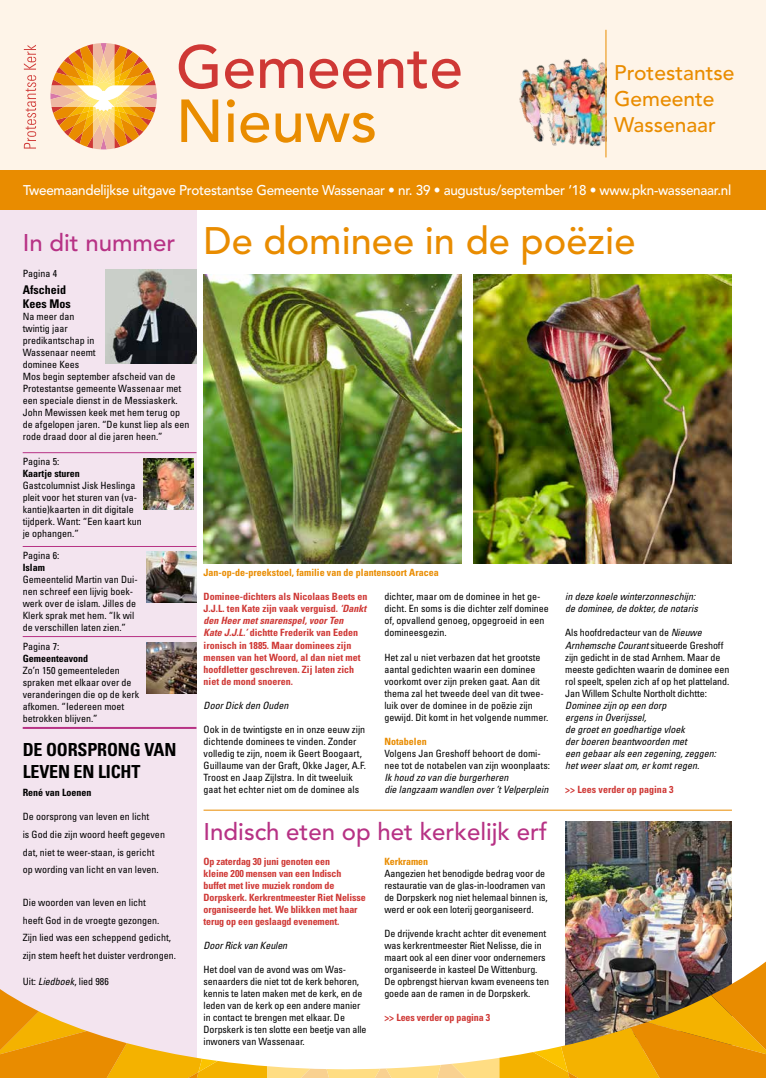
<style>
.page{position:relative;width:766px;height:1078px;background:#fff}
.page>*{position:absolute;margin:0;border:0;box-sizing:border-box;transform-origin:0 0}
.t1{font:500 60px "Avenir LT Std";color:#cf3835}
.t2{font:500 60px "Avenir LT Std";color:#e98c00}
.t3{font:500 38px "Avenir LT Std";color:#e98c00}
.t4{font:500 24px "Avenir LT Std";color:#b73285}
.t5{font:500 21px/26px "Avenir LT Std";color:#e98c00}
.t6{font:700 condensed 18px/21.6px "Univers LT Std";letter-spacing:-.01em;color:#000}
.t7{font:500 14px "Avenir LT Std";letter-spacing:-.02em;color:#fff;scale:.96 1}
.t8{font:700 condensed 12px/14px "Univers LT Std";color:#000}
.t9{font:condensed 10px/12px "Univers LT Std";color:#000}
.t10{font:700 condensed 10px/12px "Univers LT Std";color:#cf3835}
.t11{font:italic condensed 10px/12px "Univers LT Std";color:#000}
.t12{font:700 condensed 10px "Univers LT Std";color:#e98c00}
.t13{font:700 condensed 10px "Univers LT Std";color:#000}
.s1{font-style:italic}
</style>
<div class="page">
<img style="left:565px;top:821px;width:166px;height:140px">
<div style="left:0;top:210px;width:196px;height:867px;background:#f3e4ef"></div>
<svg style="left:0;top:961px;width:765px;height:116px"></svg>
<div style="left:0;top:0;width:765px;height:196px;background:#fef4e8"></div>
<div style="left:0;top:170px;width:765px;height:40px;background:#e98c00"></div>
<svg style="left:24px;top:45px;width:12px;height:103px"></svg>
<svg style="left:50px;top:43px;width:107px;height:106px"></svg>
<img style="left:519px;top:58px;width:86px;height:89px">
<hr style="left:605px;top:30px;width:1px;height:127px;background:#e98c00">
<hr style="left:23px;top:726px;width:173px;height:2px;background:#b73285">
<hr style="left:23px;top:636px;width:173px;height:1px;background:#b73285">
<hr style="left:23px;top:546px;width:173px;height:1px;background:#b73285">
<hr style="left:23px;top:452px;width:173px;height:1px;background:#b73285">
<img style="left:144px;top:458px;width:49px;height:51px">
<img style="left:147px;top:551px;width:49px;height:51px">
<hr style="left:203px;top:809px;width:528px;height:1px;background:#e98c00">
<img style="left:147px;top:642px;width:49px;height:51px">
<img style="left:203px;top:274px;width:258px;height:289px">
<img style="left:473px;top:274px;width:258px;height:289px">
<img style="left:105px;top:269px;width:91px;height:94px">
<h1 class="t1" style="left:176px;top:32px;width:288px">Gemeente</h1>
<h1 class="t2" style="left:176px;top:86px;width:203px">Nieuws</h1>
<h3 class="t5" style="left:614px;top:60px;width:122px">Protestantse<br>Gemeente<br>Wassenaar</h3>
<h3 class="t7" style="left:23px;top:182px;width:738px">Tweemaandelijkse uitgave Protestantse Gemeente Wassenaar • nr. 39 • augustus/september ’18 • www.pkn-wassenaar.nl</h3>
<h3 class="t4" style="left:23px;top:228px;width:154px">In dit nummer</h3>
<p class="t9" style="left:23px;top:267px;width:36px">Pagina 4</p>
<p class="t8" style="left:23px;top:282px;width:49px">Afscheid<br>Kees Mos</p>
<p class="t9" style="left:23px;top:310px;width:168px">Na meer dan<br>twintig jaar<br>predikantschap in<br>Wassenaar neemt<br>dominee Kees<br>Mos begin september afscheid van de<br>Protestantse gemeente Wassenaar met een speciale dienst in de Messiaskerk.<br>John Mewissen keek met hem terug op de afgelopen jaren. “De kunst liep als een rode draad door al die jaren heen.”</p>
<p class="t9" style="left:23px;top:455px;width:38px">Pagina 5:</p>
<p class="t13" style="left:23px;top:467px;width:59px">Kaartje sturen</p>
<p class="t9" style="left:23px;top:479px;width:121px">Gastcolumnist Jisk Heslinga pleit voor het sturen van (va&shy;kantie)kaarten in dit digitale tijdperk. Want: “Een kaart kun je ophangen.”</p>
<p class="t9" style="left:23px;top:549px;width:38px">Pagina 6:</p>
<p class="t13" style="left:23px;top:561px;width:24px">Islam</p>
<p class="t9" style="left:23px;top:573px;width:116px">Gemeentelid Martin van Dui&shy;nen schreef een lijvig boek&shy;werk over de islam. Jilles de<br>Klerk sprak met hem. “Ik wil de verschillen laten zien.”</p>
<p class="t9" style="left:23px;top:639px;width:38px">Pagina 7:</p>
<p class="t13" style="left:23px;top:651px;width:67px">Gemeenteavond</p>
<p class="t9" style="left:23px;top:663px;width:118px">Zo’n 150 gemeenteleden spraken met elkaar over de veranderingen die op de kerk afkomen. “Iedereen moet betrokken blijven.”</p>
<h3 class="t6" style="left:23px;top:738px;width:155px">DE OORSPRONG VAN<br>LEVEN EN LICHT</h3>
<p class="t13" style="left:23px;top:786px;width:70px">René van Loenen</p>
<p class="t9" style="left:23px;top:807px;width:144px;line-height:17.7px">De oorsprong van leven en licht<br>is God die zijn woord heeft gegeven dat, niet te weer-staan, is gericht op wording van licht en van leven.</p>
<p class="t9" style="left:23px;top:893px;width:155px;line-height:17.7px">Die woorden van leven en licht<br>heeft God in de vroegte gezongen.<br>Zijn lied was een scheppend gedicht, zijn stem heeft het duister verdrongen.</p>
<p class="t9" style="left:23px;top:975px;width:88px">Uit: <span class="s1">Liedboek</span>, lied 986</p>
<h2 class="t3" style="left:203px;top:218px;width:433px">De dominee in de poëzie</h2>
<p class="t12" style="left:203px;top:566px;width:236px">Jan-op-de-preekstoel, familie van de plantensoort Aracea</p>
<p class="t10" style="left:203px;top:590px;width:165px">Dominee-dichters als Nicolaas Beets en J.J.L. ten Kate zijn vaak verguisd. <span class="s1">‘Dankt den Heer met snarenspel, voor Ten<br>Kate J.J.L.’</span> dichtte Frederik van Eeden ironisch in 1885. Maar dominees zijn mensen van het Woord, al dan niet met hoofdletter geschreven. Zij laten zich niet de mond snoeren.</p>
<p class="t11" style="left:203px;top:698px;width:86px">Door Dick den Ouden</p>
<p class="t9" style="left:203px;top:722px;width:164px">Ook in de twintigste en in onze eeuw zijn dichtende dominees te vinden. Zonder volledig te zijn, noem ik Geert Boogaart, Guillaume van der Graft, Okke Jager, A.F.<br>Troost en Jaap Zijlstra. In dit tweeluik gaat het echter niet om de dominee als</p>
<p class="t9" style="left:384px;top:590px;width:166px">dichter, maar om de dominee in het ge&shy;dicht. En soms is die dichter zelf dominee of, opvallend genoeg, opgegroeid in een domineesgezin.</p>
<p class="t9" style="left:384px;top:650px;width:165px">Het zal u niet verbazen dat het grootste aantal gedichten waarin een dominee voorkomt over zijn preken gaat. Aan dit thema zal het tweede deel van dit twee&shy;luik over de dominee in de poëzie zijn gewijd. Dit komt in het volgende nummer.</p>
<p class="t12" style="left:384px;top:734px;width:44px">Notabelen</p>
<p class="t9" style="left:384px;top:746px;width:167px">Volgens Jan Greshoff behoort de domi&shy;nee tot de notabelen van zijn woonplaats:</p>
<p class="t11" style="left:384px;top:770px;width:165px">Ik houd zo van die burgerheren<br>die langzaam wandlen over ’t Velperplein</p>
<h3 class="t4" style="left:203px;top:817px;width:345px">Indisch eten op het kerkelijk erf</h3>
<p class="t10" style="left:203px;top:854px;width:164px">Op zaterdag 30 juni genoten een<br>kleine 200 mensen van een Indisch buffet met live muziek rondom de Dorpskerk. Kerkrentmeester Riet Nelisse organiseerde het. We blikken met haar terug op een geslaagd evenement.</p>
<p class="t11" style="left:203px;top:938px;width:85px">Door Rick van Keulen</p>
<p class="t9" style="left:203px;top:962px;width:164px">Het doel van de avond was om Was&shy;senaarders die niet tot de kerk behoren, kennis te laten maken met de kerk, en de leden van de kerk op een andere manier in contact te brengen met elkaar. De Dorpskerk is ten slotte een beetje van alle inwoners van Wassenaar.</p>
<p class="t12" style="left:384px;top:854px;width:45px">Kerkramen</p>
<p class="t9" style="left:384px;top:866px;width:165px">Aangezien het benodigde bedrag voor de restauratie van de glas-in-loodramen van de Dorpskerk nog niet helemaal binnen is, werd er ook een loterij georganiseerd.</p>
<p class="t9" style="left:384px;top:926px;width:166px">De drijvende kracht achter dit evenement was kerkrentmeester Riet Nelisse, die in maart ook al een diner voor ondernemers organiseerde in kasteel De Wittenburg.<br>De opbrengst hiervan kwam eveneens ten goede aan de ramen in de Dorpskerk.</p>
<p class="t10" style="left:384px;top:1010px;width:107px">&gt;&gt; Lees verder op pagina 3</p>
<p class="t11" style="left:565px;top:590px;width:134px">in deze koele winterzonneschijn: de dominee, de dokter, de notaris</p>
<p class="t9" style="left:565px;top:626px;width:166px">Als hoofdredacteur van de <span class="s1">Nieuwe Arnhemsche Courant</span> situeerde Greshoff zijn gedicht in de stad Arnhem. Maar de meeste gedichten waarin de dominee een rol speelt, spelen zich af op het platteland.<br>Jan Willem Schulte Northolt dichtte:</p>
<p class="t11" style="left:565px;top:698px;width:152px">Dominee zijn op een dorp<br>ergens in Overijssel,<br>de groet en goedhartige vloek<br>der boeren beantwoorden met<br>een gebaar als een zegening, zeggen: het weer slaat om, er komt regen.</p>
<p class="t10" style="left:565px;top:782px;width:110px">&gt;&gt; Lees verder op pagina 3</p>
</div>
